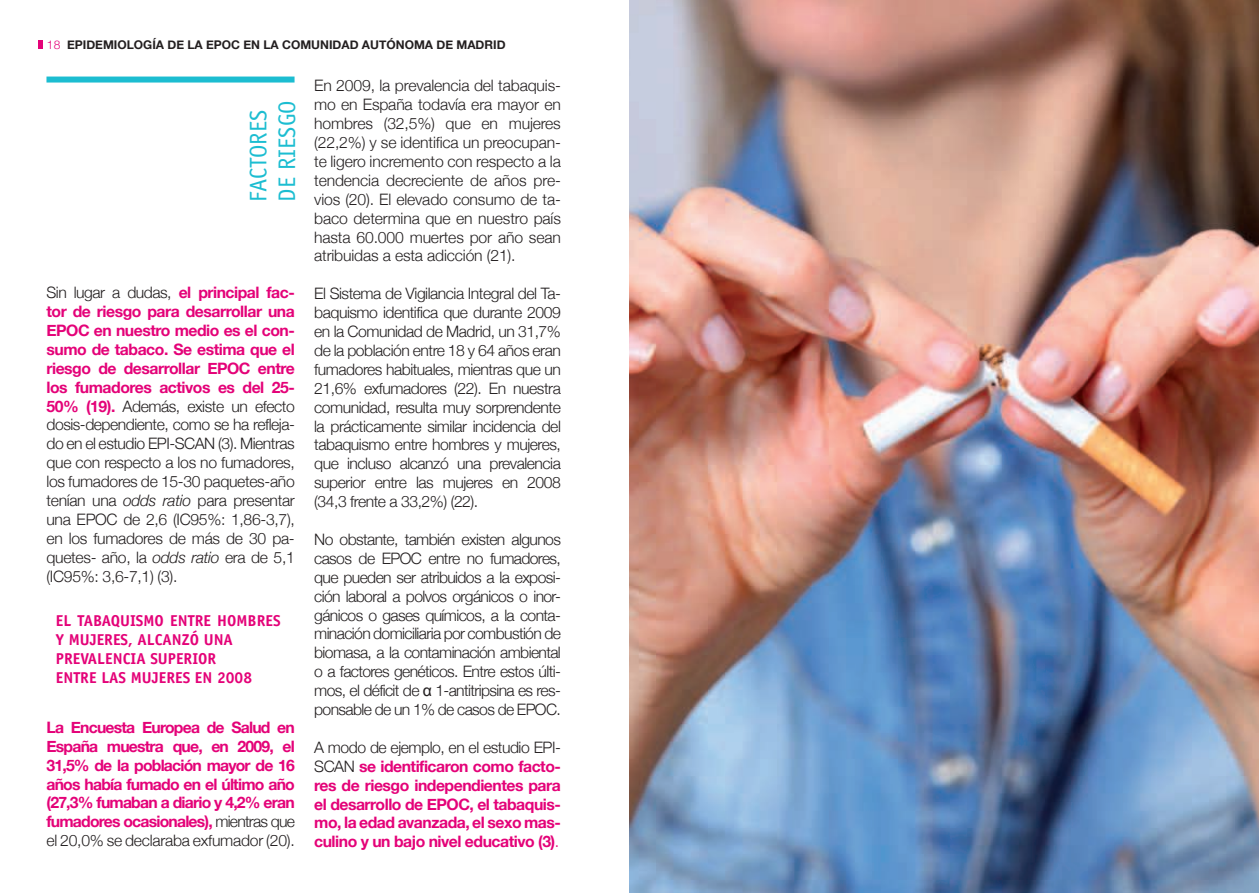
<style>
.page{position:relative;width:1259px;height:893px;background:#fff}
.page>*{position:absolute;margin:0;border:0;box-sizing:border-box;transform-origin:0 0}
.t1{font:24px/28.8px "Officina Sans";color:#1cbdd1}
.t2{font:300 15.75px/18.9px "Helvetica Neue";letter-spacing:-.03em;color:#231f20;text-align:justify}
.t3{font:700 15.75px/18.9px "Helvetica Neue";letter-spacing:-.04em;color:#e40278;text-align:justify}
.t4{font:700 15.75px/18.9px "Officina Sans";color:#e40278}
.t5{font:700 12px "Helvetica Neue";color:#231f20}
.s1{font-weight:300;color:#e40278}
.s2{font-weight:700;color:#e40278}
.s3{font-style:italic}
.s4{font-weight:300;color:#231f20}
.s5{font-family:"Arial";font-weight:400}
.s6{font-weight:300}
</style>
<div class="page">
<svg style="left:39px;top:41px;width:4px;height:8px"></svg>
<img style="left:629px;top:0;width:630px;height:893px">
<div style="left:46px;top:77px;width:248px;height:6px;background:#1cbdd1"></div>
<p class="t5" style="left:47px;top:37px;width:460px"><span class="s1">18</span> EPIDEMIOLOGÍA DE LA EPOC EN LA COMUNIDAD AUTÓNOMA DE MADRID</p>
<h1 class="t1" style="left:246px;top:202px;width:103px;rotate:-90deg">FACTORES<br>DE RIESGO</h1>
<p class="t2" style="left:46px;top:283px;width:250px">Sin lugar a dudas, <span class="s2">el principal fac&shy;tor de riesgo para desarrollar una EPOC en nuestro medio es el con&shy;sumo de tabaco. Se estima que el riesgo de desarrollar EPOC entre los fumadores activos es del 25- 50% (19).</span> Además, existe un efecto dosis-dependiente, como se ha refleja&shy;do en el estudio EPI-SCAN (3). Mientras que con respecto a los no fumadores, los fumadores de 15-30 paquetes-año tenían una <span class="s3">odds ratio</span> para presentar una EPOC de 2,6 (IC95%: 1,86-3,7), en los fumadores de más de 30 pa&shy;quetes- año, la <span class="s3">odds ratio</span> era de 5,1 (IC95%: 3,6-7,1) (3).</p>
<p class="t4" style="left:56px;top:613px;width:226px">EL TABAQUISMO ENTRE HOMBRES<br>Y MUJERES, ALCANZÓ UNA<br>PREVALENCIA SUPERIOR<br>ENTRE LAS MUJERES EN 2008</p>
<p class="t3" style="left:46px;top:717px;width:250px">La Encuesta Europea de Salud en España muestra que, en 2009, el 31,5% de la población mayor de 16 años había fumado en el último año (27,3% fumaban a diario y 4,2% eran fumadores ocasionales), <span class="s4">mientras que el 20,0% se declaraba exfumador (20).</span></p>
<p class="t2" style="left:314px;top:76px;width:248px">En 2009, la prevalencia del tabaquis&shy;mo en España todavía era mayor en hombres (32,5%) que en mujeres (22,2%) y se identifica un preocupan&shy;te ligero incremento con respecto a la tendencia decreciente de años pre&shy;vios (20). El elevado consumo de ta&shy;baco determina que en nuestro país hasta 60.000 muertes por año sean atribuidas a esta adicción (21).</p>
<p class="t2" style="left:314px;top:284px;width:248px">El Sistema de Vigilancia Integral del Ta&shy;baquismo identifica que durante 2009 en la Comunidad de Madrid, un 31,7% de la población entre 18 y 64 años eran fumadores habituales, mientras que un 21,6% exfumadores (22). En nuestra comunidad, resulta muy sorprendente la prácticamente similar incidencia del tabaquismo entre hombres y mujeres, que incluso alcanzó una prevalencia superior entre las mujeres en 2008 (34,3 frente a 33,2%) (22).</p>
<p class="t2" style="left:314px;top:530px;width:248px">No obstante, también existen algunos casos de EPOC entre no fumadores, que pueden ser atribuidos a la exposi&shy;ción laboral a polvos orgánicos o inor&shy;gánicos o gases químicos, a la conta&shy;minación domiciliaria por combustión de biomasa, a la contaminación ambiental o a factores genéticos. Entre estos últi&shy;mos, el déficit de <span class="s5">α</span> 1-antitripsina es res&shy;ponsable de un 1% de casos de EPOC.</p>
<p class="t3" style="left:314px;top:737px;width:248px"><span class="s4">A modo de ejemplo, en el estudio EPI-SCAN</span> se identificaron como facto&shy;res de riesgo independientes para el desarrollo de EPOC, el tabaquis&shy;mo, la edad avanzada, el sexo mas&shy;culino y un bajo nivel educativo (3)<span class="s6">.</span></p>
</div>
